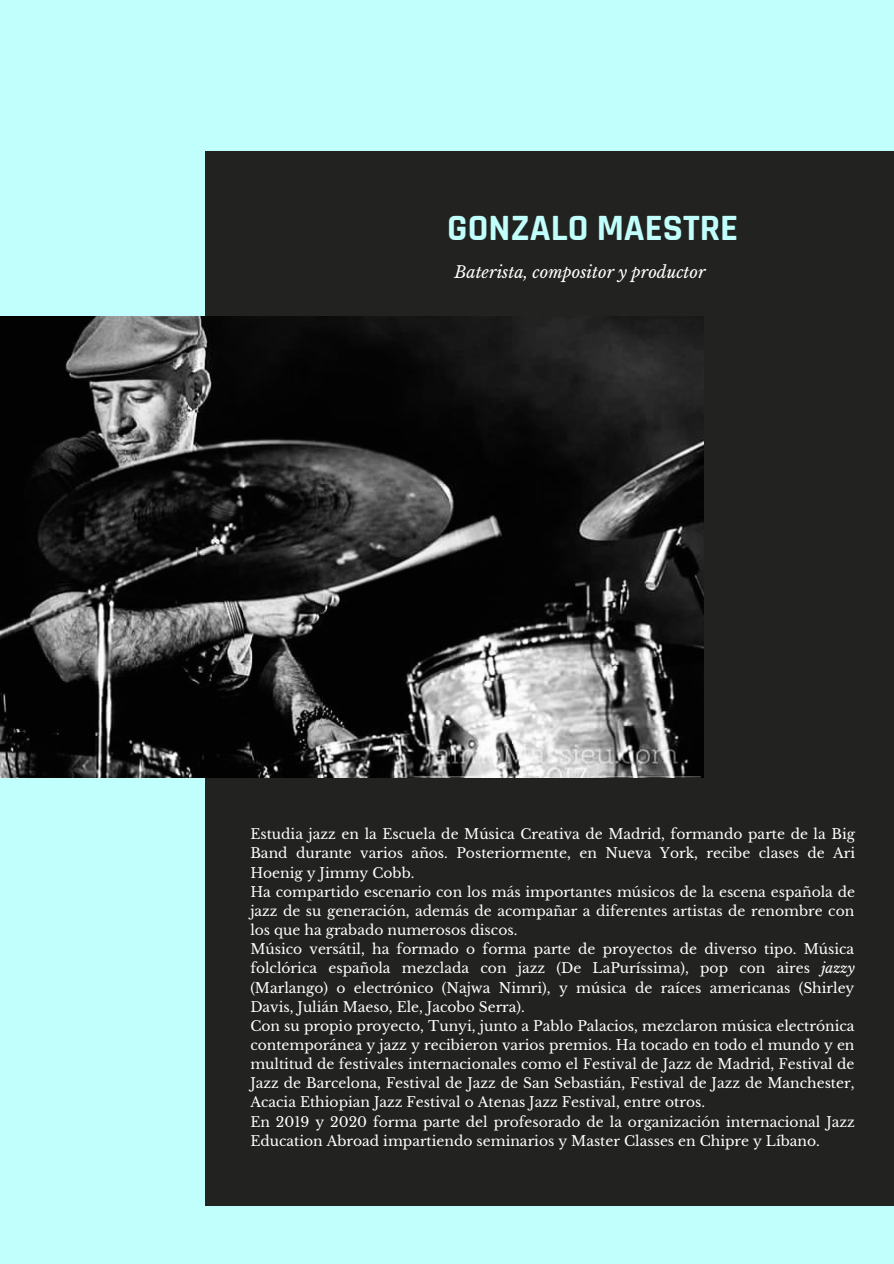
<style>
.page{position:relative;width:894px;height:1264px;background:#fff}
.page>*{position:absolute;margin:0;border:0;box-sizing:border-box;transform-origin:0 0}
.t1{font:700 37.5px "Rajdhani";color:#c1fffc}
.t2{font:italic 16.35px "Libre Baskerville";color:#fff}
.t3{font:13.8px/19.2px "Libre Baskerville";color:#fff;text-align:justify}
.s1{font-style:italic}
</style>
<div class="page">
<div style="left:0;top:0;width:893px;height:1263px;background:#c1fffc"></div>
<div style="left:205px;top:151px;width:688px;height:1054px;background:#222320"></div>
<img style="left:0;top:317px;width:703px;height:460px">
<p class="t1" style="left:447px;top:205px;width:292px">GONZALO MAESTRE</p>
<p class="t2" style="left:454px;top:262px;width:253px">Baterista, compositor y productor</p>
<p class="t3" style="left:250px;top:824px;width:606px">Estudia jazz en la Escuela de Música Creativa de Madrid, formando parte de la Big Band durante varios años. Posteriormente, en Nueva York, recibe clases de Ari Hoenig y Jimmy Cobb.</p>
<p class="t3" style="left:250px;top:882px;width:606px">Ha compartido escenario con los más importantes músicos de la escena española de jazz de su generación, además de acompañar a diferentes artistas de renombre con los que ha grabado numerosos discos.</p>
<p class="t3" style="left:250px;top:939px;width:606px">Músico versátil, ha formado o forma parte de proyectos de diverso tipo. Música folclórica española mezclada con jazz (De LaPuríssima), pop con aires <span class="s1">jazzy </span>(Marlango) o electrónico (Najwa Nimri), y música de raíces americanas (Shirley Davis, Julián Maeso, Ele, Jacobo Serra).</p>
<p class="t3" style="left:250px;top:1016px;width:605px">Con su propio proyecto, Tunyi, junto a Pablo Palacios, mezclaron música electrónica contemporánea y jazz y recibieron varios premios. Ha tocado en todo el mundo y en multitud de festivales internacionales como el Festival de Jazz de Madrid, Festival de Jazz de Barcelona, Festival de Jazz de San Sebastián, Festival de Jazz de Manchester, Acacia Ethiopian Jazz Festival o Atenas Jazz Festival, entre otros.</p>
<p class="t3" style="left:250px;top:1112px;width:606px">En 2019 y 2020 forma parte del profesorado de la organización internacional Jazz<br>Education Abroad impartiendo seminarios y Master Classes en Chipre y Líbano.</p>
</div>
